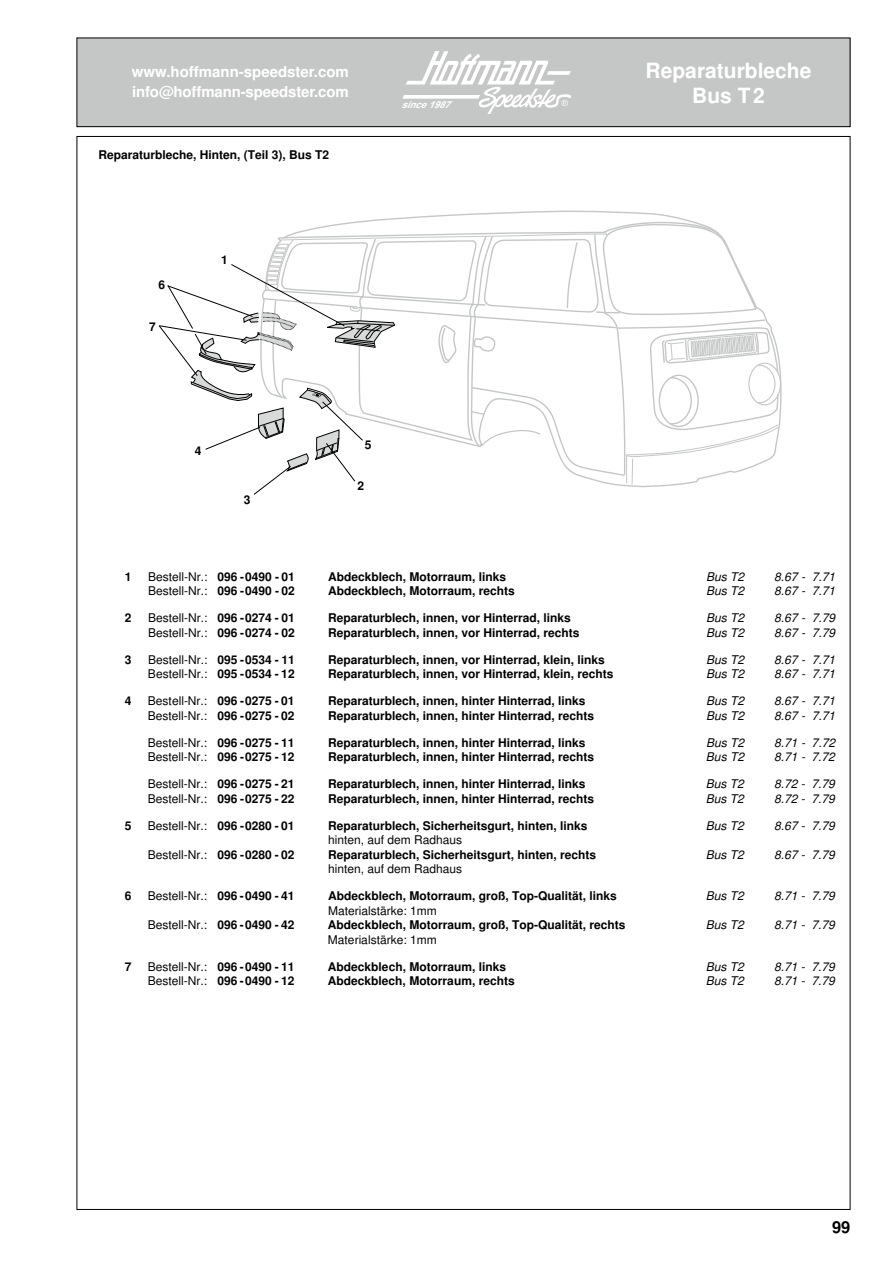
<style>
.page{position:relative;width:893px;height:1263px;background:#fff}
.page>*{position:absolute;margin:0;border:0;box-sizing:border-box;transform-origin:0 0}
.t1{font:700 21px "Helvetica";color:#fff}
.t2{font:700 16.5px "Helvetica";color:#000}
.t3{font:700 15px/20.1px "Helvetica";letter-spacing:-.01em;color:#fff}
.t4{font:700 12px "Helvetica";color:#000}
.t5{font:12px "Helvetica";color:#000}
.t6{font:italic 12px "Helvetica";color:#000}
.t7{font:italic 700 9.6px "Arial";color:#fff}
.s1{font-weight:700}
</style>
<div class="page">
<div style="left:77px;top:38px;width:773px;height:89px;background:#c5c7c7"></div>
<div style="left:77px;top:38px;width:773px;height:89px;border:1px solid #000"></div>
<svg style="left:402px;top:51px;width:169px;height:62px"></svg>
<svg style="left:353px;top:210px;width:429px;height:221px"></svg>
<div style="left:748px;top:363px;width:33px;height:42px;border:1px solid #c5c7c7;border-radius:50%"></div>
<svg style="left:158px;top:222px;width:621px;height:273px"></svg>
<p class="t3" style="left:132px;top:62px;width:218px">www.hoffmann-speedster.com info@hoffmann-speedster.com</p>
<h1 class="t1" style="left:646px;top:58px;width:167px">Reparaturbleche</h1>
<p class="t7" style="left:401px;top:97px;width:56px">since1987</p>
<h1 class="t1" style="left:692px;top:83px;width:74px">Bus T2</h1>
<p class="t4" style="left:99px;top:147px;width:232px">Reparaturbleche, Hinten, (Teil 3), Bus T2</p>
<p class="t4" style="left:159px;top:277px;width:8px">6</p>
<p class="t4" style="left:149px;top:319px;width:8px">7</p>
<p class="t4" style="left:221px;top:252px;width:8px">1</p>
<p class="t4" style="left:195px;top:443px;width:8px">4</p>
<p class="t4" style="left:244px;top:493px;width:8px">3</p>
<p class="t4" style="left:365px;top:437px;width:8px">5</p>
<p class="t4" style="left:357px;top:479px;width:8px">2</p>
<p class="t4" style="left:125px;top:569px;width:8px">1</p>
<p class="t5" style="left:148px;top:569px;width:148px">Bestell-Nr.: <span class="s1">096 -0490 - 01</span></p>
<p class="t4" style="left:328px;top:569px;width:180px">Abdeckblech, Motorraum, links</p>
<p class="t6" style="left:706px;top:569px;width:40px">Bus T2</p>
<p class="t6" style="left:774px;top:569px;width:62px">8.67 - 7.71</p>
<p class="t5" style="left:148px;top:584px;width:148px">Bestell-Nr.: <span class="s1">096 -0490 - 02</span></p>
<p class="t4" style="left:328px;top:584px;width:188px">Abdeckblech, Motorraum, rechts</p>
<p class="t6" style="left:706px;top:584px;width:40px">Bus T2</p>
<p class="t6" style="left:774px;top:584px;width:62px">8.67 - 7.71</p>
<p class="t4" style="left:125px;top:611px;width:8px">2</p>
<p class="t5" style="left:148px;top:611px;width:148px">Bestell-Nr.: <span class="s1">096 -0274 - 01</span></p>
<p class="t4" style="left:328px;top:611px;width:244px">Reparaturblech, innen, vor Hinterrad, links</p>
<p class="t6" style="left:706px;top:611px;width:40px">Bus T2</p>
<p class="t6" style="left:774px;top:611px;width:62px">8.67 - 7.79</p>
<p class="t5" style="left:148px;top:625px;width:148px">Bestell-Nr.: <span class="s1">096 -0274 - 02</span></p>
<p class="t4" style="left:328px;top:625px;width:253px">Reparaturblech, innen, vor Hinterrad, rechts</p>
<p class="t6" style="left:706px;top:625px;width:40px">Bus T2</p>
<p class="t6" style="left:774px;top:625px;width:62px">8.67 - 7.79</p>
<p class="t4" style="left:125px;top:652px;width:8px">3</p>
<p class="t5" style="left:148px;top:652px;width:148px">Bestell-Nr.: <span class="s1">095 -0534 - 11</span></p>
<p class="t4" style="left:328px;top:652px;width:278px">Reparaturblech, innen, vor Hinterrad, klein, links</p>
<p class="t6" style="left:706px;top:652px;width:40px">Bus T2</p>
<p class="t6" style="left:774px;top:652px;width:62px">8.67 - 7.71</p>
<p class="t5" style="left:148px;top:667px;width:148px">Bestell-Nr.: <span class="s1">095 -0534 - 12</span></p>
<p class="t4" style="left:328px;top:667px;width:287px">Reparaturblech, innen, vor Hinterrad, klein, rechts</p>
<p class="t6" style="left:706px;top:667px;width:40px">Bus T2</p>
<p class="t6" style="left:774px;top:667px;width:62px">8.67 - 7.71</p>
<p class="t4" style="left:125px;top:694px;width:8px">4</p>
<p class="t5" style="left:148px;top:694px;width:148px">Bestell-Nr.: <span class="s1">096 -0275 - 01</span></p>
<p class="t4" style="left:328px;top:694px;width:259px">Reparaturblech, innen, hinter Hinterrad, links</p>
<p class="t6" style="left:706px;top:694px;width:40px">Bus T2</p>
<p class="t6" style="left:774px;top:694px;width:62px">8.67 - 7.71</p>
<p class="t5" style="left:148px;top:708px;width:148px">Bestell-Nr.: <span class="s1">096 -0275 - 02</span></p>
<p class="t4" style="left:328px;top:708px;width:268px">Reparaturblech, innen, hinter Hinterrad, rechts</p>
<p class="t6" style="left:706px;top:708px;width:40px">Bus T2</p>
<p class="t6" style="left:774px;top:708px;width:62px">8.67 - 7.71</p>
<p class="t5" style="left:148px;top:735px;width:148px">Bestell-Nr.: <span class="s1">096 -0275 - 11</span></p>
<p class="t4" style="left:328px;top:735px;width:259px">Reparaturblech, innen, hinter Hinterrad, links</p>
<p class="t6" style="left:706px;top:735px;width:40px">Bus T2</p>
<p class="t6" style="left:774px;top:735px;width:62px">8.71 - 7.72</p>
<p class="t5" style="left:148px;top:750px;width:148px">Bestell-Nr.: <span class="s1">096 -0275 - 12</span></p>
<p class="t4" style="left:328px;top:750px;width:268px">Reparaturblech, innen, hinter Hinterrad, rechts</p>
<p class="t6" style="left:706px;top:750px;width:40px">Bus T2</p>
<p class="t6" style="left:774px;top:750px;width:62px">8.71 - 7.72</p>
<p class="t5" style="left:148px;top:777px;width:148px">Bestell-Nr.: <span class="s1">096 -0275 - 21</span></p>
<p class="t4" style="left:328px;top:777px;width:259px">Reparaturblech, innen, hinter Hinterrad, links</p>
<p class="t6" style="left:706px;top:777px;width:40px">Bus T2</p>
<p class="t6" style="left:774px;top:777px;width:62px">8.72 - 7.79</p>
<p class="t5" style="left:148px;top:791px;width:148px">Bestell-Nr.: <span class="s1">096 -0275 - 22</span></p>
<p class="t4" style="left:328px;top:791px;width:268px">Reparaturblech, innen, hinter Hinterrad, rechts</p>
<p class="t6" style="left:706px;top:791px;width:40px">Bus T2</p>
<p class="t6" style="left:774px;top:791px;width:62px">8.72 - 7.79</p>
<p class="t4" style="left:125px;top:819px;width:8px">5</p>
<p class="t5" style="left:148px;top:819px;width:148px">Bestell-Nr.: <span class="s1">096 -0280 - 01</span></p>
<p class="t4" style="left:328px;top:819px;width:261px">Reparaturblech, Sicherheitsgurt, hinten, links</p>
<p class="t6" style="left:706px;top:819px;width:40px">Bus T2</p>
<p class="t6" style="left:774px;top:819px;width:62px">8.67 - 7.79</p>
<p class="t5" style="left:328px;top:833px;width:136px">hinten, auf dem Radhaus</p>
<p class="t5" style="left:148px;top:847px;width:148px">Bestell-Nr.: <span class="s1">096 -0280 - 02</span></p>
<p class="t4" style="left:328px;top:847px;width:270px">Reparaturblech, Sicherheitsgurt, hinten, rechts</p>
<p class="t6" style="left:706px;top:847px;width:40px">Bus T2</p>
<p class="t6" style="left:774px;top:847px;width:62px">8.67 - 7.79</p>
<p class="t5" style="left:328px;top:862px;width:136px">hinten, auf dem Radhaus</p>
<p class="t4" style="left:125px;top:889px;width:8px">6</p>
<p class="t5" style="left:148px;top:889px;width:148px">Bestell-Nr.: <span class="s1">096 -0490 - 41</span></p>
<p class="t4" style="left:328px;top:889px;width:290px">Abdeckblech, Motorraum, groß, Top-Qualität, links</p>
<p class="t6" style="left:706px;top:889px;width:40px">Bus T2</p>
<p class="t6" style="left:774px;top:889px;width:62px">8.71 - 7.79</p>
<p class="t5" style="left:328px;top:903px;width:110px">Materialstärke: 1mm</p>
<p class="t5" style="left:148px;top:918px;width:148px">Bestell-Nr.: <span class="s1">096 -0490 - 42</span></p>
<p class="t4" style="left:328px;top:918px;width:299px">Abdeckblech, Motorraum, groß, Top-Qualität, rechts</p>
<p class="t6" style="left:706px;top:918px;width:40px">Bus T2</p>
<p class="t6" style="left:774px;top:918px;width:62px">8.71 - 7.79</p>
<p class="t5" style="left:328px;top:932px;width:110px">Materialstärke: 1mm</p>
<p class="t4" style="left:125px;top:959px;width:8px">7</p>
<p class="t5" style="left:148px;top:959px;width:148px">Bestell-Nr.: <span class="s1">096 -0490 - 11</span></p>
<p class="t4" style="left:328px;top:959px;width:180px">Abdeckblech, Motorraum, links</p>
<p class="t6" style="left:706px;top:959px;width:40px">Bus T2</p>
<p class="t6" style="left:774px;top:959px;width:62px">8.71 - 7.79</p>
<p class="t5" style="left:148px;top:974px;width:148px">Bestell-Nr.: <span class="s1">096 -0490 - 12</span></p>
<p class="t4" style="left:328px;top:974px;width:188px">Abdeckblech, Motorraum, rechts</p>
<p class="t6" style="left:706px;top:974px;width:40px">Bus T2</p>
<p class="t6" style="left:774px;top:974px;width:62px">8.71 - 7.79</p>
<h2 class="t2" style="left:832px;top:1217px;width:20px">99</h2>
</div>
